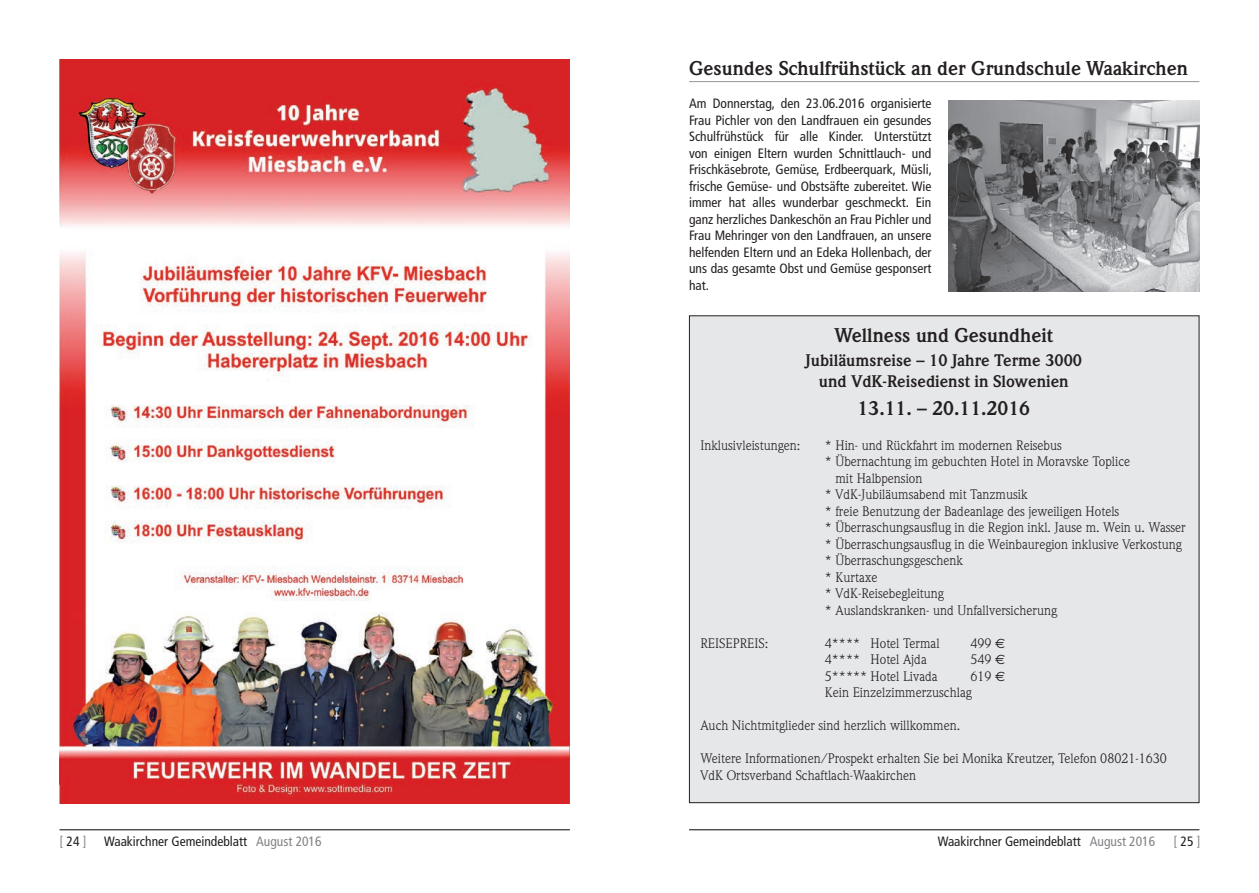
<style>
.page{position:relative;width:1259px;height:893px;background:#fff}
.page>*{position:absolute;margin:0;border:0;box-sizing:border-box;transform-origin:0 0}
.t1{font:700 19.5px "Weidemann";color:#231f20}
.t2{font:700 16.5px/21px "Weidemann";color:#231f20;text-align:center}
.t3{font:13.5px/16.5px "Weidemann";color:#231f20}
.t4{font:condensed 13.5px/16.5px "Frutiger";color:#231f20;text-align:justify}
.t5{font:condensed 13.5px "Frutiger";color:#808285}
.s1{font-family:"Euro Sans"}
.s2{color:#231f20}
.s3{color:#808285}
</style>
<div class="page">
<hr style="left:60px;top:829px;width:510px;height:1px;background:#231f20">
<hr style="left:689px;top:829px;width:510px;height:1px;background:#231f20">
<hr style="left:689px;top:81px;width:510px;height:1px;background:#939598">
<img style="left:948px;top:101px;width:251px;height:191px">
<div style="left:689px;top:316px;width:510px;height:487px;background:#e6e7e9"></div>
<img style="left:60px;top:60px;width:510px;height:744px">
<h1 class="t1" style="left:689px;top:57px;width:500px">Gesundes Schulfrühstück an der Grundschule Waakirchen</h1>
<p class="t4" style="left:689px;top:95px;width:244px">Am Donnerstag, den 23.06.2016 organisierte Frau Pichler von den Landfrauen ein gesundes Schulfrühstück für alle Kinder. Unterstützt von einigen Eltern wurden Schnittlauch- und Frischkäsebrote, Gemüse, Erdbeerquark, Müsli, frische Gemüse- und Obstsäfte zubereitet. Wie immer hat alles wunderbar geschmeckt. Ein ganz herzliches Dankeschön an Frau Pichler und Frau Mehringer von den Landfrauen, an unsere helfenden Eltern und an Edeka Hollenbach, der uns das gesamte Obst und Gemüse gesponsert hat.</p>
<h1 class="t1" style="left:834px;top:324px;width:220px">Wellness und Gesundheit</h1>
<p class="t2" style="left:805px;top:350px;width:278px">Jubiläumsreise – 10 Jahre Terme 3000 und VdK-Reisedienst in Slowenien</p>
<h1 class="t1" style="left:857px;top:397px;width:174px">13.11. – 20.11.2016</h1>
<p class="t3" style="left:700px;top:437px;width:101px">Inklusivleistungen:</p>
<p class="t3" style="left:825px;top:437px;width:238px">* Hin- und Rückfahrt im modernen Reisebus</p>
<p class="t3" style="left:825px;top:453px;width:307px">* Übernachtung im gebuchten Hotel in Moravske Toplice</p>
<p class="t3" style="left:835px;top:470px;width:88px">mit Halbpension</p>
<p class="t3" style="left:825px;top:486px;width:204px">* VdK-Jubiläumsabend mit Tanzmusik</p>
<p class="t3" style="left:825px;top:503px;width:296px">* freie Benutzung der Badeanlage des jeweiligen Hotels</p>
<p class="t3" style="left:825px;top:519px;width:362px">* Überraschungsausflug in die Region inkl. Jause m. Wein u. Wasser</p>
<p class="t3" style="left:825px;top:536px;width:358px">* Überraschungsausflug in die Weinbauregion inklusive Verkostung</p>
<p class="t3" style="left:825px;top:552px;width:140px">* Überraschungsgeschenk</p>
<p class="t3" style="left:825px;top:569px;width:54px">* Kurtaxe</p>
<p class="t3" style="left:825px;top:585px;width:121px">* VdK-Reisebegleitung</p>
<p class="t3" style="left:825px;top:602px;width:234px">* Auslandskranken- und Unfallversicherung</p>
<p class="t3" style="left:700px;top:635px;width:69px">REISEPREIS:</p>
<p class="t3" style="left:825px;top:635px;width:116px">4**** Hotel Termal</p>
<p class="t3" style="left:970px;top:635px;width:36px">499 <span class="s1">€</span></p>
<p class="t3" style="left:825px;top:651px;width:103px">4**** Hotel Ajda</p>
<p class="t3" style="left:970px;top:651px;width:36px">549 <span class="s1">€</span></p>
<p class="t3" style="left:825px;top:668px;width:114px">5***** Hotel Livada</p>
<p class="t3" style="left:825px;top:668px;width:182px;text-indent:146px">619 <span class="s1">€<br></span>Kein Einzelzimmerzuschlag</p>
<p class="t3" style="left:700px;top:717px;width:261px">Auch Nichtmitglieder sind herzlich willkommen.</p>
<p class="t3" style="left:700px;top:750px;width:468px">Weitere Informationen/Prospekt erhalten Sie bei Monika Kreutzer, Telefon 08021-1630<br>VdK Ortsverband Schaftlach-Waakirchen</p>
<p class="t5" style="left:60px;top:833px;width:29px">[<span class="s2">24</span>]</p>
<p class="t4" style="left:104px;top:833px;width:219px">Waakirchner Gemeindeblatt <span class="s3">August 2016</span></p>
<p class="t4" style="left:938px;top:833px;width:219px">Waakirchner Gemeindeblatt <span class="s3">August 2016</span></p>
<p class="t5" style="left:1173px;top:833px;width:29px">[<span class="s2">25</span>]</p>
</div>
